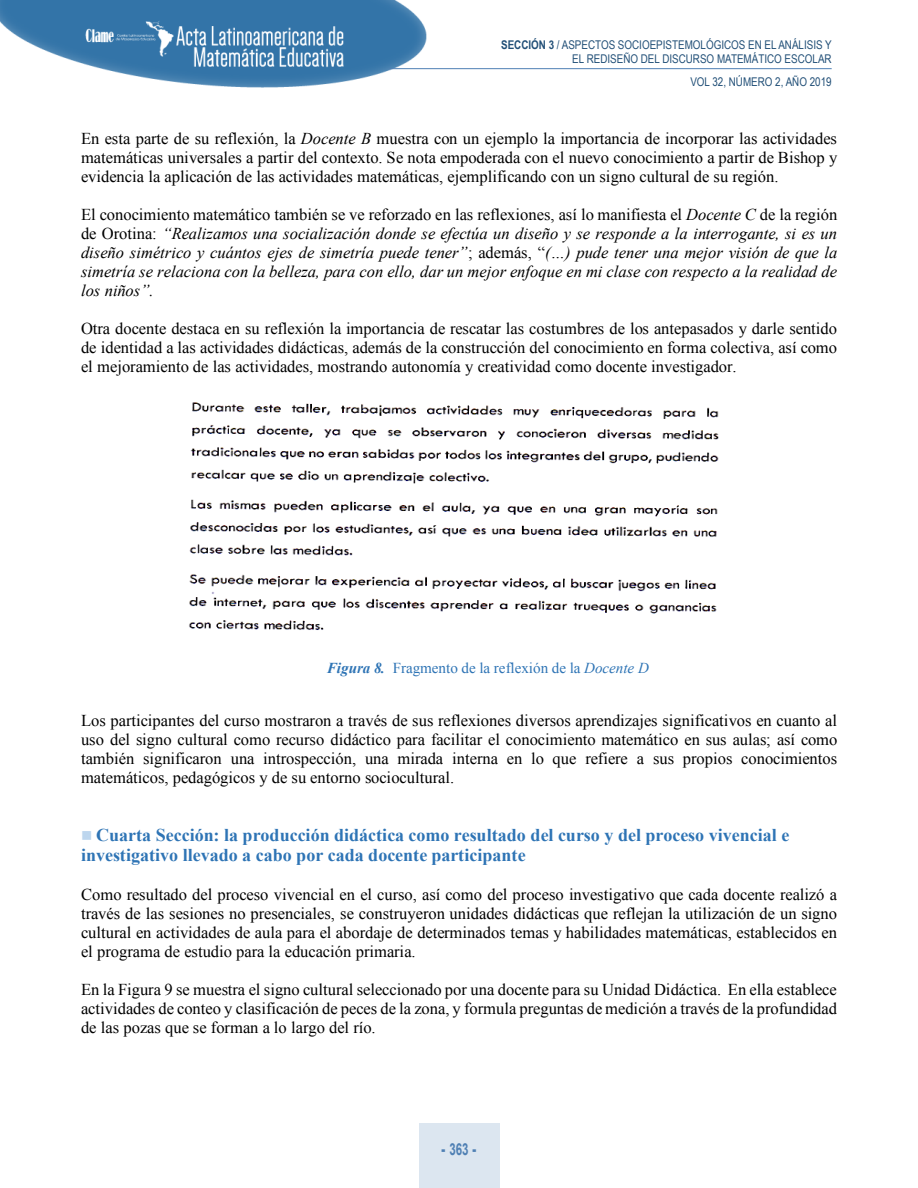
<style>
.page{position:relative;width:918px;height:1188px;background:#fff}
.page>*{position:absolute;margin:0;border:0;box-sizing:border-box;transform-origin:0 0}
.t1{font:700 18px/20.5px "Times New Roman";color:#2e74b5}
.t2{font:16.5px/18.9px "Times New Roman";color:#000;text-align:justify}
.t3{font:italic 16.5px/19px "Times New Roman";color:#000;text-align:justify}
.t4{font:700 16.5px "Arial";color:#4f80b4;scale:.7 1}
.t5{font:15.15px "Times New Roman";color:#2e74b5}
.t6{font:12px/14.4px "Arial Narrow";color:#214f77;text-align:right}
.s1{font-weight:700}
.s2{font-style:italic}
.s3{font-style:normal}
.s4{font-weight:700;font-style:italic}
.s5{color:#bdd6ee}
.s6{font-weight:900}
</style>
<div class="page">
<img style="left:0;top:0;width:435px;height:88px">
<hr style="left:389px;top:68px;width:443px;height:1px;background:#4f80b4">
<div style="left:419px;top:1123px;width:80px;height:65px;background:#dce6f0"></div>
<img style="left:189px;top:402px;width:530px;height:228px">
<p class="t6" style="left:501px;top:37px;width:332px"><span class="s1">SECCIÓN 3</span> / ASPECTOS SOCIOEPISTEMOLÓGICOS EN EL ANÁLISIS Y<br>EL REDISEÑO DEL DISCURSO MATEMÁTICO ESCOLAR</p>
<p class="t6" style="left:690px;top:75px;width:143px">VOL 32, NÚMERO 2, AÑO 2019</p>
<p class="t2" style="left:81px;top:129px;width:758px">En esta parte de su reflexión, la <span class="s2">Docente B</span> muestra con un ejemplo la importancia de incorporar las actividades matemáticas universales a partir del contexto. Se nota empoderada con el nuevo conocimiento a partir de Bishop y evidencia la aplicación de las actividades matemáticas, ejemplificando con un signo cultural de su región.</p>
<p class="t3" style="left:81px;top:205px;width:758px"><span class="s3">El conocimiento matemático también se ve reforzado en las reflexiones, así lo manifiesta el</span> Docente C <span class="s3">de la región de Orotina:</span> “Realizamos una socialización donde se efectúa un diseño y se responde a la interrogante, si es un diseño simétrico y cuántos ejes de simetría puede tener”<span class="s3">; además, “</span>(…) pude tener una mejor visión de que la simetría se relaciona con la belleza, para con ello, dar un mejor enfoque en mi clase con respecto a la realidad de los niños”.</p>
<p class="t2" style="left:81px;top:319px;width:758px">Otra docente destaca en su reflexión la importancia de rescatar las costumbres de los antepasados y darle sentido de identidad a las actividades didácticas, además de la construcción del conocimiento en forma colectiva, así como el mejoramiento de las actividades, mostrando autonomía y creatividad como docente investigador.</p>
<p class="t5" style="left:327px;top:659px;width:324px"><span class="s4">Figura 8.</span> Fragmento de la reflexión de la <span class="s2">Docente D</span></p>
<p class="t2" style="left:81px;top:711px;width:758px">Los participantes del curso mostraron a través de sus reflexiones diversos aprendizajes significativos en cuanto al uso del signo cultural como recurso didáctico para facilitar el conocimiento matemático en sus aulas; así como también significaron una introspección, una mirada interna en lo que refiere a sus propios conocimientos matemáticos, pedagógicos y de su entorno sociocultural.</p>
<p class="t1" style="left:81px;top:825px;width:710px"><span class="s5">■</span> Cuarta Sección: la producción didáctica como resultado del curso y del proceso vivencial e investigativo llevado a cabo por cada docente participante</p>
<p class="t2" style="left:81px;top:885px;width:758px">Como resultado del proceso vivencial en el curso, así como del proceso investigativo que cada docente realizó a través de las sesiones no presenciales, se construyeron unidades didácticas que reflejan la utilización de un signo cultural en actividades de aula para el abordaje de determinados temas y habilidades matemáticas, establecidos en el programa de estudio para la educación primaria.</p>
<p class="t2" style="left:81px;top:980px;width:758px">En la Figura 9 se muestra el signo cultural seleccionado por una docente para su Unidad Didáctica. En ella establece actividades de conteo y clasificación de peces de la zona, y formula preguntas de medición a través de la profundidad de las pozas que se forman a lo largo del río.</p>
<p class="t4" style="left:442px;top:1140px;width:51px"><span class="s6">-</span> 363 <span class="s6">-</span></p>
</div>
